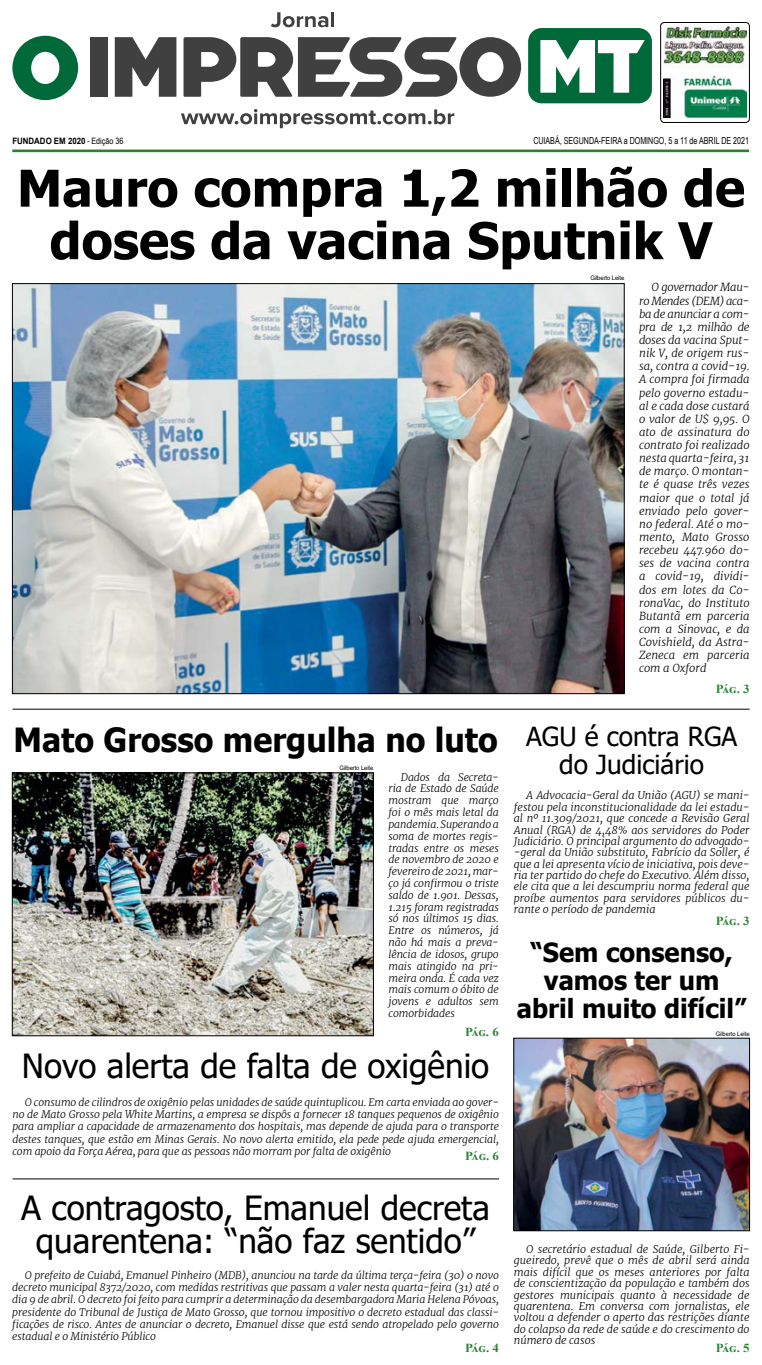
<style>
.page{position:relative;width:762px;height:1365px;background:#fff}
.page>*{position:absolute;margin:0;border:0;box-sizing:border-box;transform-origin:0 0}
.t1{font:700 50.75px/52.5px "Tahoma";color:#000;text-align:center}
.t2{font:33.25px/33.2px "Tahoma";color:#000;text-align:center}
.t3{font:700 33.25px "Tahoma";color:#000;scale:.96 1}
.t4{font:700 26.25px/28px "Tahoma";color:#000;text-align:center}
.t5{font:26.25px/28px "Tahoma";color:#000;text-align:center}
.t6{font:700 12.25px "Times New Roman";letter-spacing:-.05em;color:#298335;scale:1.05 1}
.t7{font:italic 300 11.2px/13.1px "Merriweather";color:#000;text-align:justify}
.t8{font:italic 300 10.76px/11.4px "Merriweather";color:#000;text-align:justify}
.t9{font:italic 300 10.5px/11.8px "Merriweather";letter-spacing:-.01em;color:#000;text-align:justify}
.t10{font:9.62px "Arial Narrow";color:#000;scale:.9 1}
.t11{font:700 8.75px "Arial";color:#000;scale:.9 1}
.t12{font:6.12px "Arial";letter-spacing:-.01em;color:#000;scale:.95 1}
.s1{font-family:"Arial Narrow";font-weight:400}
</style>
<div class="page">
<hr style="left:12px;top:149px;width:737px;height:3px;background:#298335">
<div style="left:528px;top:28px;width:123px;height:75px;background:#00693a;border-radius:13px"></div>
<svg style="left:271px;top:12px;width:57px;height:15px"></svg>
<hr style="left:331px;top:12px;width:3px;height:15px;background:#404041">
<div style="left:90px;top:37px;width:18px;height:60px;background:#404041"></div>
<svg style="left:115px;top:37px;width:61px;height:60px"></svg>
<svg style="left:183px;top:37px;width:338px;height:60px"></svg>
<svg style="left:540px;top:40px;width:104px;height:53px"></svg>
<svg style="left:181px;top:109px;width:273px;height:19px"></svg>
<svg style="left:12px;top:36px;width:66px;height:64px"></svg>
<img style="left:663px;top:27px;width:83px;height:91px">
<div style="left:660px;top:22px;width:89px;height:101px;border:1px solid #000;border-radius:4px"></div>
<hr style="left:13px;top:709px;width:736px;height:1px;background:#000">
<img style="left:14px;top:285px;width:608px;height:406px">
<img style="left:14px;top:774px;width:357px;height:259px">
<div style="left:12px;top:772px;width:361px;height:263px;border:1px solid #000"></div>
<img style="left:515px;top:1039px;width:232px;height:189px">
<div style="left:513px;top:1037px;width:236px;height:193px;border:1px solid #000"></div>
<hr style="left:13px;top:1178px;width:486px;height:1px;background:#000">
<p class="t11" style="left:12px;top:134px;width:125px">FUNDADO EM 2020 <span class="s1">- Edição 36</span></p>
<p class="t10" style="left:533px;top:133px;width:241px">CUIABÁ, SEGUNDA-FEIRA a DOMINGO, 5 a 11 de ABRIL DE 2021</p>
<h1 class="t1" style="left:17px;top:164px;width:729px">Mauro compra 1,2 milhão de doses da vacina Sputnik V</h1>
<p class="t7" style="left:639px;top:281px;width:112px;text-indent:12px">O governador Mau&shy;ro Mendes (DEM) aca&shy;ba de anunciar a com&shy;pra de 1,2 milhão de doses da vacina Sput&shy;nik V, de origem rus&shy;sa, contra a covid-19.<br>A compra foi firmada pelo governo estadu&shy;al e cada dose custará o valor de U$ 9,95. O ato de assinatura do contrato foi realizado nesta quarta-feira, 31 de março. O montan&shy;te é quase três vezes maior que o total já enviado pelo gover&shy;no federal. Até o mo&shy;mento, Mato Grosso recebeu 447.960 do&shy;ses de vacina contra a covid-19, dividi&shy;dos em lotes da Co&shy;ronaVac, do Instituto Butantã em parceria com a Sinovac, e da Covishield, da Astra-Zeneca em parceria com a Oxford</p>
<p class="t6" style="left:715px;top:680px;width:34px">Pág. 3</p>
<h2 class="t3" style="left:14px;top:716px;width:506px">Mato Grosso mergulha no luto</h2>
<p class="t12" style="left:590px;top:273px;width:37px">Gilberto Leite</p>
<h3 class="t5" style="left:526px;top:724px;width:213px">AGU é contra RGA do Judiciário</h3>
<p class="t8" style="left:513px;top:789px;width:237px;text-indent:12px">A Advocacia-Geral da União (AGU) se mani&shy;festou pela inconstitucionalidade da lei estadu&shy;al nº 11.309/2021, que concede a Revisão Geral Anual (RGA) de 4,48% aos servidores do Poder Judiciário. O principal argumento do advogado--geral da União substituto, Fabrício da Soller, é que a lei apresenta vício de iniciativa, pois deve&shy;ria ter partido do chefe do Executivo. Além disso, ele cita que a lei descumpriu norma federal que proíbe aumentos para servidores públicos du&shy;rante o período de pandemia</p>
<p class="t6" style="left:715px;top:911px;width:34px">Pág. 3</p>
<p class="t12" style="left:339px;top:763px;width:37px">Gilberto Leite</p>
<p class="t9" style="left:388px;top:771px;width:112px;text-indent:12px">Dados da Secreta&shy;ria de Estado de Saúde mostram que março foi o mês mais letal da pandemia. Superando a soma de mortes regis&shy;tradas entre os meses de novembro de 2020 e fevereiro de 2021, mar&shy;ço já confirmou o triste saldo de 1.901. Dessas, 1.215 foram registradas só nos últimos 15 dias.<br>Entre os números, já não há mais a preva&shy;lência de idosos, grupo mais atingido na pri&shy;meira onda. É cada vez mais comum o óbito de jovens e adultos sem comorbidades</p>
<p class="t6" style="left:465px;top:1022px;width:34px">Pág. 6</p>
<h3 class="t4" style="left:516px;top:939px;width:231px">“Sem consenso, vamos ter um abril muito difícil”</h3>
<p class="t12" style="left:715px;top:1029px;width:37px">Gilberto Leite</p>
<h2 class="t2" style="left:22px;top:1051px;width:469px">Novo alerta de falta de oxigênio</h2>
<p class="t9" style="left:12px;top:1095px;width:488px;line-height:12.2px;text-indent:12px">O consumo de cilindros de oxigênio pelas unidades de saúde quintuplicou. Em carta enviada ao gover&shy;no de Mato Grosso pela White Martins, a empresa se dispôs a fornecer 18 tanques pequenos de oxigênio para ampliar a capacidade de armazenamento dos hospitais, mas depende de ajuda para o transporte destes tanques, que estão em Minas Gerais. No novo alerta emitido, ela pede pede ajuda emergencial, com apoio da Força Aérea, para que as pessoas não morram por falta de oxigênio</p>
<p class="t6" style="left:465px;top:1146px;width:34px">Pág. 6</p>
<h2 class="t2" style="left:21px;top:1192px;width:470px">A contragosto, Emanuel decreta quarentena: “não faz sentido”</h2>
<p class="t9" style="left:12px;top:1268px;width:488px;line-height:12.2px;text-indent:12px">O prefeito de Cuiabá, Emanuel Pinheiro (MDB), anunciou na tarde da última terça-feira (30) o novo decreto municipal 8372/2020, com medidas restritivas que passam a valer nesta quarta-feira (31) até o dia 9 de abril. O decreto foi feito para cumprir a determinação da desembargadora Maria Helena Póvoas, presidente do Tribunal de Justiça de Mato Grosso, que tornou impositivo o decreto estadual das classi&shy;ficações de risco. Antes de anunciar o decreto, Emanuel disse que está sendo atropelado pelo governo estadual e o Ministério Público</p>
<p class="t6" style="left:465px;top:1338px;width:34px">Pág. 4</p>
<p class="t8" style="left:513px;top:1243px;width:237px;text-indent:12px">O secretário estadual de Saúde, Gilberto Fi&shy;gueiredo, prevê que o mês de abril será ainda mais difícil que os meses anteriores por falta de conscientização da população e também dos gestores municipais quanto à necessidade de quarentena. Em conversa com jornalistas, ele voltou a defender o aperto das restrições diante do colapso da rede de saúde e do crescimento do número de casos</p>
<p class="t6" style="left:715px;top:1338px;width:34px">Pág. 5</p>
</div>
